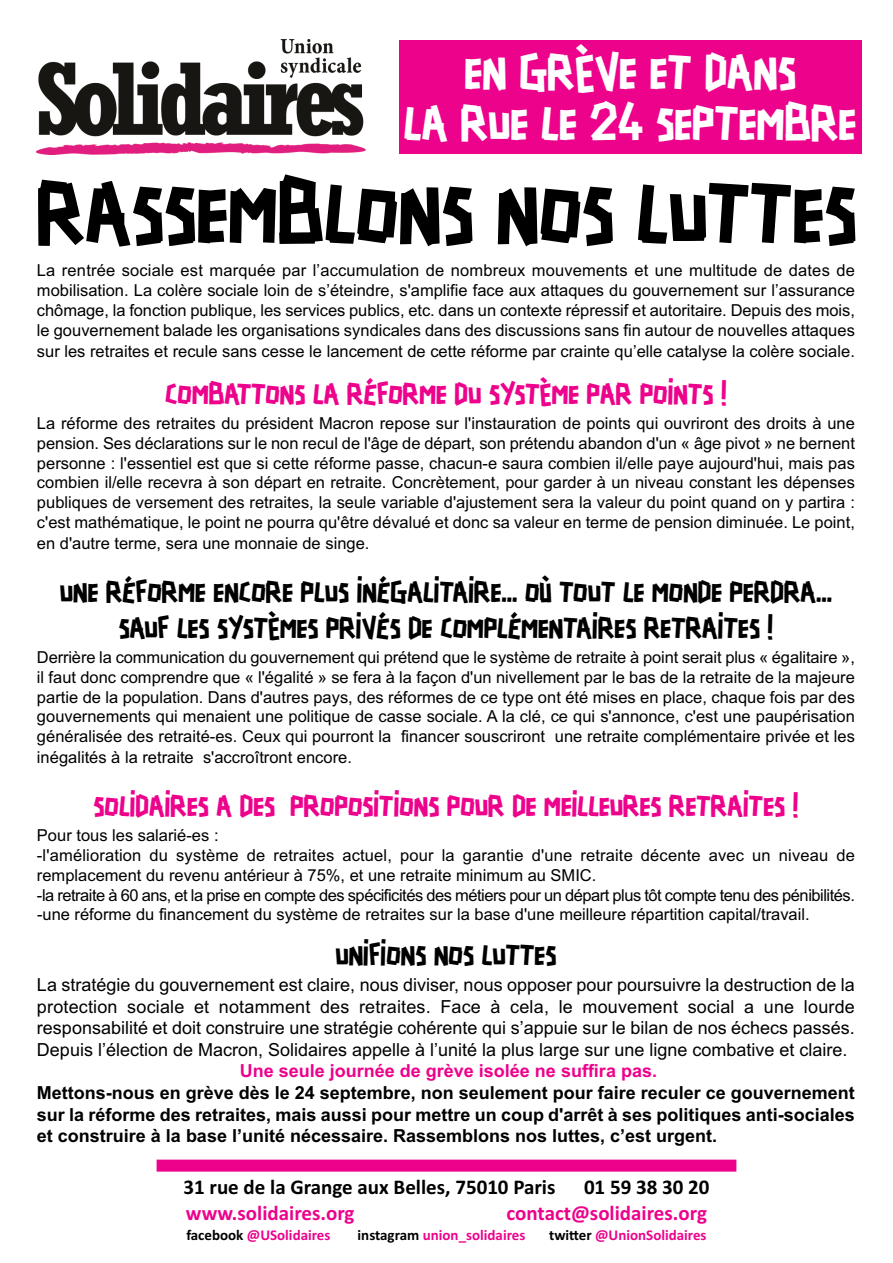
<style>
.page{position:relative;width:893px;height:1263px;background:#fff}
.page>*{position:absolute;margin:0;border:0;box-sizing:border-box;transform-origin:0 0}
.t1{font:79.5px "Scotchlidaires";color:#000}
.t2{font:45px/51px "Scotchlidaires";color:#fff;text-align:center}
.t3{font:27px/36px "Scotchlidaires";color:#000;text-align:center}
.t4{font:27px "Scotchlidaires";color:#ed028c}
.t5{font:700 21px "Calibri";color:#000}
.t6{font:700 21px "Calibri";color:#ed028c}
.t7{font:18px/21.6px "Arial";color:#000;text-align:justify}
.t8{font:700 18px/21.6px "Arial";color:#000;text-align:justify}
.t9{font:700 18px "Arial";color:#ed028c}
.t10{font:16.5px/20px "Arial";color:#000;text-align:justify}
.t11{font:700 15px "Calibri";color:#ed028c}
.s1{color:#000}
</style>
<div class="page">
<img style="left:37px;top:40px;width:328px;height:115px">
<div style="left:399px;top:40px;width:462px;height:114px;background:#ed028c"></div>
<div style="left:157px;top:1159px;width:579px;height:12px;background:#ed028c"></div>
<h2 class="t2" style="left:404px;top:51px;width:454px">EN GRÈVE ET DANS<br>LA RUE LE 24 SEPTEMBRE</h2>
<h1 class="t1" style="left:37px;top:176px;width:821px">RASSEMBLONS NOS LUTTES</h1>
<p class="t10" style="left:37px;top:261px;width:819px">La rentrée sociale est marquée par l’accumulation de nombreux mouvements et une multitude de dates de mobilisation. La colère sociale loin de s’éteindre, s'amplifie face aux attaques du gouvernement sur l’assurance chômage, la fonction publique, les services publics, etc. dans un contexte répressif et autoritaire. Depuis des mois, le gouvernement balade les organisations syndicales dans des discussions sans fin autour de nouvelles attaques sur les retraites et recule sans cesse le lancement de cette réforme par crainte qu’elle catalyse la colère sociale.</p>
<h3 class="t4" style="left:165px;top:381px;width:563px">COMBATTONS LA RÉFORME DU SYSTÈME PAR POINTS !</h3>
<p class="t10" style="left:37px;top:413px;width:819px">La réforme des retraites du président Macron repose sur l'instauration de points qui ouvriront des droits à une pension. Ses déclarations sur le non recul de l'âge de départ, son prétendu abandon d'un « âge pivot » ne bernent personne : l'essentiel est que si cette réforme passe, chacun-e saura combien il/elle paye aujourd'hui, mais pas combien il/elle recevra à son départ en retraite. Concrètement, pour garder à un niveau constant les dépenses publiques de versement des retraites, la seule variable d'ajustement sera la valeur du point quand on y partira : c'est mathématique, le point ne pourra qu'être dévalué et donc sa valeur en terme de pension diminuée. Le point, en d'autre terme, sera une monnaie de singe.</p>
<h3 class="t3" style="left:60px;top:576px;width:774px">UNE RÉFORME ENCORE PLUS INÉGALITAIRE... OÙ TOUT LE MONDE PERDRA...<br>SAUF LES SYSTÈMES PRIVÉS DE COMPLÉMENTAIRES RETRAITES !</h3>
<p class="t10" style="left:37px;top:647px;width:819px">Derrière la communication du gouvernement qui prétend que le système de retraite à point serait plus « égalitaire », il faut donc comprendre que « l'égalité » se fera à la façon d'un nivellement par le bas de la retraite de la majeure partie de la population. Dans d'autres pays, des réformes de ce type ont été mises en place, chaque fois par des gouvernements qui menaient une politique de casse sociale. A la clé, ce qui s'annonce, c'est une paupérisation généralisée des retraité-es. Ceux qui pourront la financer souscriront une retraite complémentaire privée et les inégalités à la retraite s'accroîtront encore.</p>
<h3 class="t4" style="left:94px;top:793px;width:706px">SOLIDAIRES A DES PROPOSITIONS POUR DE MEILLEURES RETRAITES !</h3>
<p class="t10" style="left:37px;top:825px;width:819px;text-align:left">Pour tous les salarié-es :<br>-l'amélioration du système de retraites actuel, pour la garantie d'une retraite décente avec un niveau de remplacement du revenu antérieur à 75%, et une retraite minimum au SMIC.<br>-la retraite à 60 ans, et la prise en compte des spécificités des métiers pour un départ plus tôt compte tenu des pénibilités. -une réforme du financement du système de retraites sur la base d'une meilleure répartition capital/travail.</p>
<h3 class="t3" style="left:335px;top:939px;width:223px">UNIFIONS NOS LUTTES</h3>
<p class="t7" style="left:37px;top:974px;width:819px">La stratégie du gouvernement est claire, nous diviser, nous opposer pour poursuivre la destruction de la protection sociale et notamment des retraites. Face à cela, le mouvement social a une lourde responsabilité et doit construire une stratégie cohérente qui s’appuie sur le bilan de nos échecs passés.<br>Depuis l’élection de Macron, Solidaires appelle à l’unité la plus large sur une ligne combative et claire.</p>
<p class="t9" style="left:240px;top:1061px;width:419px">Une seule journée de grève isolée ne suffira pas.</p>
<p class="t8" style="left:37px;top:1082px;width:819px">Mettons-nous en grève dès le 24 septembre, non seulement pour faire reculer ce gouvernement sur la réforme des retraites, mais aussi pour mettre un coup d'arrêt à ses politiques anti-sociales et construire à la base l’unité nécessaire. Rassemblons nos luttes, c’est urgent.</p>
<p class="t5" style="left:184px;top:1175px;width:373px">31 rue de la Grange aux Belles, 75010 Paris</p>
<p class="t5" style="left:584px;top:1175px;width:127px">01 59 38 30 20</p>
<p class="t6" style="left:186px;top:1200px;width:170px">www.solidaires.org</p>
<p class="t6" style="left:507px;top:1200px;width:202px">contact@solidaires.org</p>
<p class="t11" style="left:186px;top:1226px;width:146px"><span class="s1">facebook</span> @USolidaires</p>
<p class="t11" style="left:358px;top:1226px;width:169px"><span class="s1">instagram</span> union_solidaires</p>
<p class="t11" style="left:549px;top:1226px;width:159px"><span class="s1">twitter</span> @UnionSolidaires</p>
</div>
